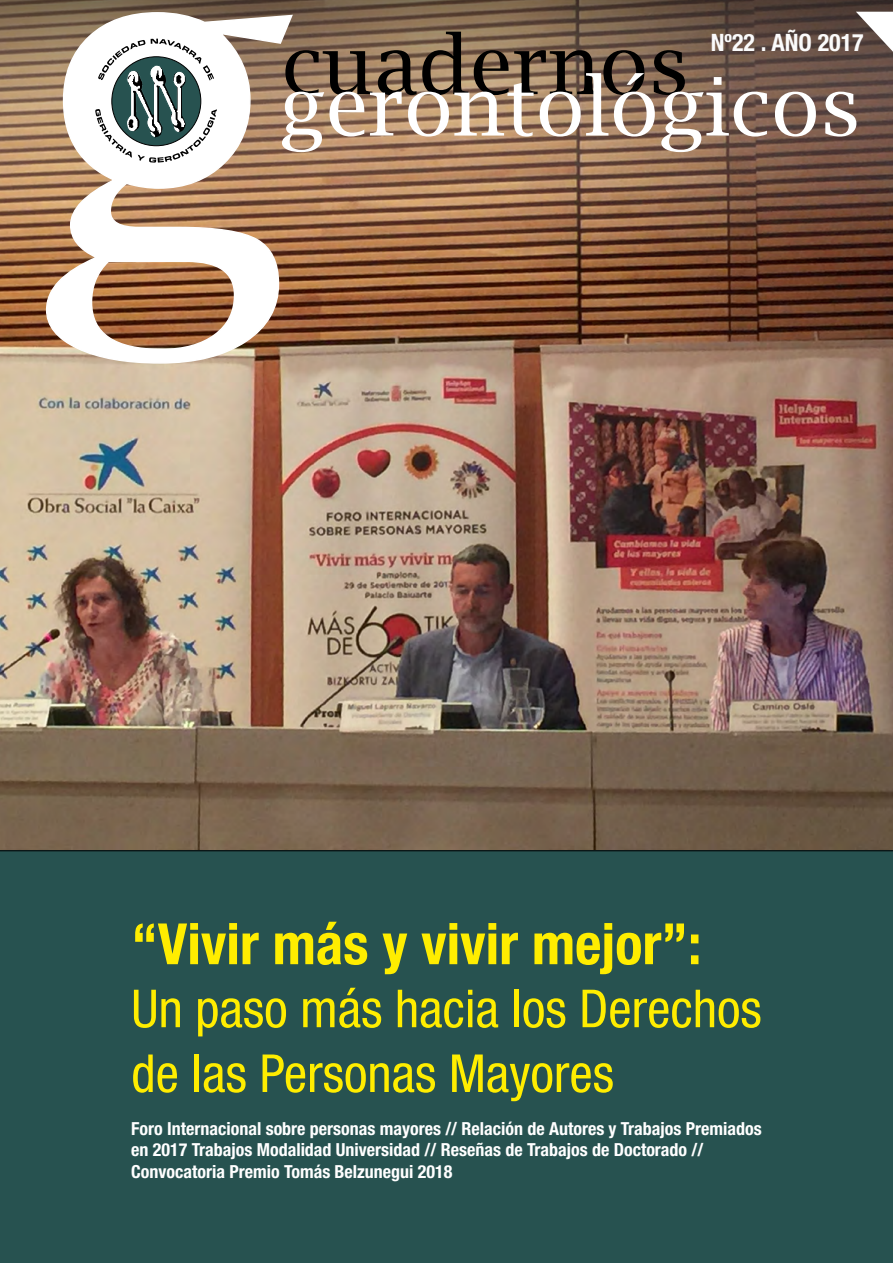
<style>
.page{position:relative;width:893px;height:1263px;background:#fff}
.page>*{position:absolute;margin:0;border:0;box-sizing:border-box;transform-origin:0 0}
.t1{font:700 condensed 57px "Helvetica Neue LT Std";color:#ffed00}
.t2{font:condensed 52.5px/64.8px "Helvetica Neue LT Std";color:#ffed00}
.t3{font:700 condensed 24px "Helvetica Neue LT Std";color:#fbfbfb}
.t4{font:700 condensed 18px/21.6px "Helvetica Neue LT Std";color:#fff}
</style>
<div class="page">
<div style="left:0;top:850px;width:893px;height:413px;background:#275250"></div>
<img style="left:0;top:355px;width:893px;height:494px">
<svg style="left:0;top:0;width:893px;height:355px;background:#7e573f"></svg>
<svg style="left:45px;top:11px;width:249px;height:353px"></svg>
<svg style="left:856px;top:12px;width:37px;height:40px"></svg>
<svg style="left:282px;top:32px;width:485px;height:120px;background:#917a68"></svg>
<svg style="left:775px;top:92px;width:41px;height:45px"></svg>
<svg style="left:825px;top:92px;width:31px;height:45px"></svg>
<div style="left:90px;top:15px;width:130px;height:163px;background:#fff;border-radius:50%"></div>
<svg style="left:95px;top:0;width:122px;height:163px"></svg>
<h3 class="t3" style="left:711px;top:28px;width:155px">Nº22 . AÑO 2017</h3>
<h1 class="t1" style="left:131px;top:909px;width:572px">“Vivir más y vivir mejor”:</h1>
<h2 class="t2" style="left:131px;top:976px;width:632px">Un paso más hacia los Derechos de las Personas Mayores</h2>
<p class="t4" style="left:131px;top:1117px;width:632px">Foro Internacional sobre personas mayores // Relación de Autores y Trabajos Premiados en 2017 Trabajos Modalidad Universidad // Reseñas de Trabajos de Doctorado //<br>Convocatoria Premio Tomás Belzunegui 2018</p>
</div>
